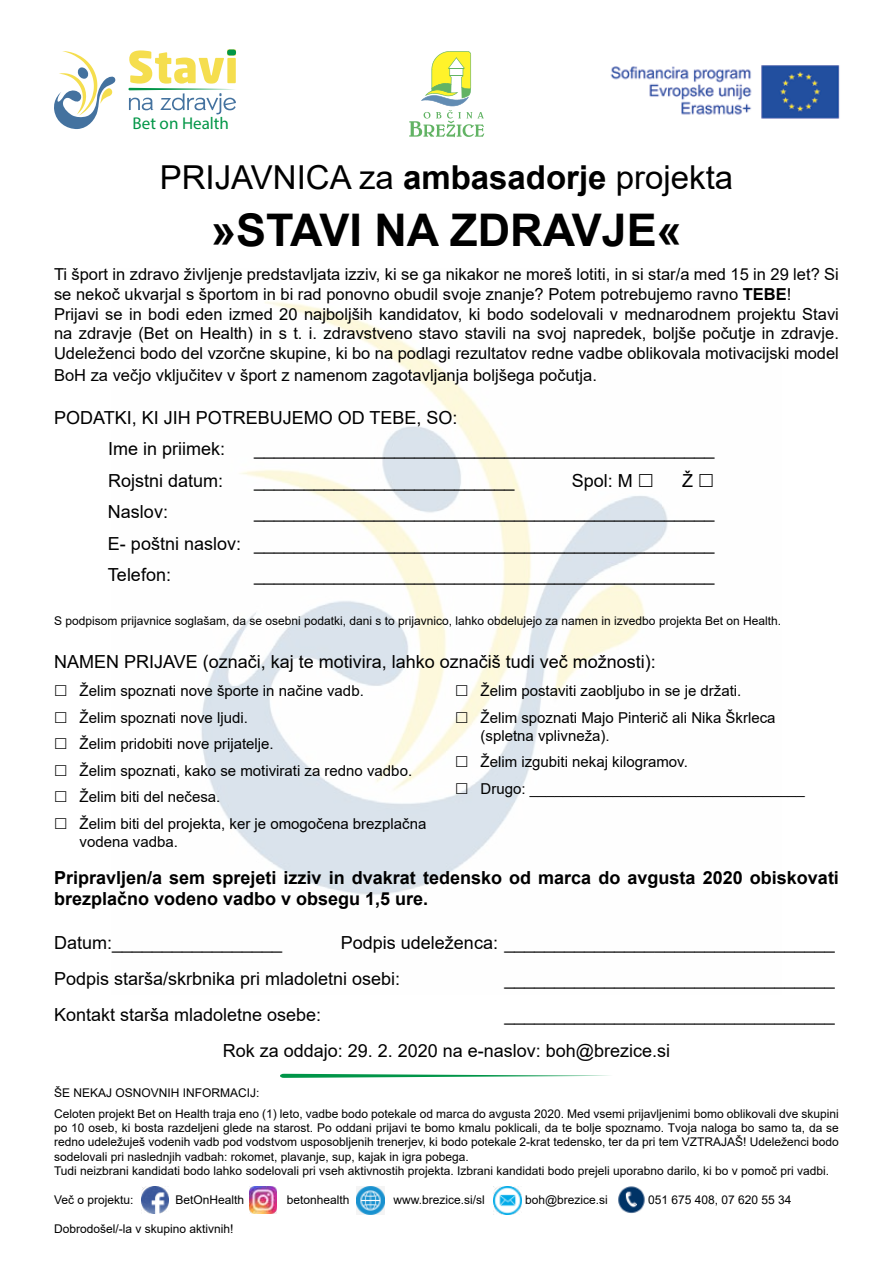
<style>
.page{position:relative;width:893px;height:1263px;background:#fff}
.page>*{position:absolute;margin:0;border:0;box-sizing:border-box;transform-origin:0 0}
.t1{font:700 45px "Arial";color:#000}
.t2{font:33px "Arial";color:#000}
.t3{font:18px/31.5px "Arial";color:#000}
.t4{font:700 18px/21.6px "Arial";color:#000}
.t5{font:17.1px "Phinster";color:#029647}
.t6{font:16.5px/19.8px "Arial";color:#000}
.t7{font:15px/26.5px "Arial";color:#000}
.t8{font:12px/14.4px "Arial";color:#000}
.s1{font-weight:700}
</style>
<div class="page">
<img style="left:201px;top:301px;width:467px;height:594px">
<img style="left:610px;top:65px;width:230px;height:54px">
<svg style="left:409px;top:51px;width:75px;height:86px"></svg>
<svg style="left:128px;top:49px;width:108px;height:65px"></svg>
<svg style="left:54px;top:51px;width:62px;height:78px"></svg>
<div style="left:227px;top:49px;width:9px;height:6px;background:#029647;border-radius:3px"></div>
<img style="left:141px;top:1186px;width:28px;height:28px">
<img style="left:249px;top:1186px;width:28px;height:28px">
<img style="left:618px;top:1186px;width:27px;height:27px">
<img style="left:357px;top:1186px;width:27px;height:28px">
<img style="left:493px;top:1187px;width:28px;height:27px">
<svg style="left:280px;top:1074px;width:330px;height:4px"></svg>
<svg style="left:639px;top:474px;width:13px;height:13px"></svg>
<svg style="left:456px;top:685px;width:11px;height:11px"></svg>
<svg style="left:456px;top:712px;width:11px;height:11px"></svg>
<svg style="left:456px;top:756px;width:11px;height:11px"></svg>
<svg style="left:456px;top:783px;width:11px;height:11px"></svg>
<h3 class="t5" style="left:133px;top:113px;width:98px">Bet on Health</h3>
<h2 class="t2" style="left:160px;top:155px;width:575px">PRIJAVNICA za <span class="s1">ambasadorje</span> projekta</h2>
<h1 class="t1" style="left:211px;top:199px;width:472px">»STAVI NA ZDRAVJE«</h1>
<p class="t6" style="left:54px;top:264px;width:786px">Ti šport in zdravo življenje predstavljata izziv, ki se ga nikakor ne moreš lotiti, in si star/a med 15 in 29 let? Si se nekoč ukvarjal s športom in bi rad ponovno obudil svoje znanje? Potem potrebujemo ravno <span class="s1">TEBE</span>!<br>Prijavi se in bodi eden izmed 20 najboljših kandidatov, ki bodo sodelovali v mednarodnem projektu Stavi na zdravje (Bet on Health) in s t. i. zdravstveno stavo stavili na svoj napredek, boljše počutje in zdravje.<br>Udeleženci bodo del vzorčne skupine, ki bo na podlagi rezultatov redne vadbe oblikovala motivacijski model</p>
<h3 class="t6" style="left:54px;top:365px;width:544px">BoH za večjo vključitev v šport z namenom zagotavljanja boljšega počutja.</h3>
<h3 class="t3" style="left:108px;top:402px;width:351px;text-indent:-54px">PODATKI, KI JIH POTREBUJEMO OD TEBE, SO:<br>Ime in priimek:</h3>
<h3 class="t3" style="left:254px;top:433px;width:462px">______________________________________________</h3>
<h3 class="t3" style="left:108px;top:465px;width:117px">Rojstni datum:</h3>
<h3 class="t3" style="left:254px;top:465px;width:262px">__________________________</h3>
<h3 class="t3" style="left:572px;top:465px;width:63px">Spol: M</h3>
<h3 class="t3" style="left:682px;top:465px;width:12px">Ž</h3>
<h3 class="t3" style="left:108px;top:496px;width:62px">Naslov:</h3>
<h3 class="t3" style="left:108px;top:496px;width:608px;text-align:justify;text-indent:146px">______________________________________________ E- poštni naslov: ______________________________________________ Telefon:</h3>
<h3 class="t3" style="left:254px;top:559px;width:462px">______________________________________________</h3>
<p class="t8" style="left:54px;top:613px;width:729px">S podpisom prijavnice soglašam, da se osebni podatki, dani s to prijavnico, lahko obdelujejo za namen in izvedbo projekta Bet on Health.</p>
<h3 class="t3" style="left:54px;top:646px;width:603px">NAMEN PRIJAVE (označi, kaj te motivira, lahko označiš tudi več možnosti):</h3>
<p class="t7" style="left:80px;top:677px;width:348px">Želim spoznati nove športe in načine vadb.<br>Želim spoznati nove ljudi.<br>Želim pridobiti nove prijatelje.<br>Želim spoznati, kako se motivirati za redno vadbo.<br>Želim biti del nečesa.<br>Želim biti del projekta, ker je omogočena brezplačna</p>
<p class="t7" style="left:80px;top:828px;width:100px">vodena vadba.</p>
<p class="t7" style="left:480px;top:677px;width:297px">Želim postaviti zaobljubo in se je držati.<br>Želim spoznati Majo Pinterič ali Nika Škrleca</p>
<p class="t7" style="left:480px;top:722px;width:326px">(spletna vplivneža).<br>Želim izgubiti nekaj kilogramov.<br>Drugo: _________________________________</p>
<h3 class="t4" style="left:54px;top:867px;width:786px">Pripravljen/a sem sprejeti izziv in dvakrat tedensko od marca do avgusta 2020 obiskovati brezplačno vodeno vadbo v obsegu 1,5 ure.</h3>
<h3 class="t3" style="left:54px;top:926px;width:230px">Datum:_________________</h3>
<h3 class="t3" style="left:54px;top:924px;width:782px;line-height:36px;text-indent:287px">Podpis udeleženca: _________________________________<br>Podpis starša/skrbnika pri mladoletni osebi:</h3>
<h3 class="t3" style="left:504px;top:962px;width:332px">_________________________________</h3>
<h3 class="t3" style="left:54px;top:998px;width:269px">Kontakt starša mladoletne osebe:</h3>
<h3 class="t3" style="left:504px;top:998px;width:332px">_________________________________</h3>
<h3 class="t3" style="left:223px;top:1035px;width:449px">Rok za oddajo: 29. 2. 2020 na e-naslov: boh@brezice.si</h3>
<p class="t8" style="left:54px;top:1083px;width:786px;line-height:20.4px">ŠE NEKAJ OSNOVNIH INFORMACIJ:<br>Celoten projekt Bet on Health traja eno (1) leto, vadbe bodo potekale od marca do avgusta 2020. Med vsemi prijavljenimi bomo oblikovali dve skupini</p>
<p class="t8" style="left:54px;top:1120px;width:786px">po 10 oseb, ki bosta razdeljeni glede na starost. Po oddani prijavi te bomo kmalu poklicali, da te bolje spoznamo. Tvoja naloga bo samo ta, da se redno udeležuješ vodenih vadb pod vodstvom usposobljenih trenerjev, ki bodo potekale 2-krat tedensko, ter da pri tem VZTRAJAŠ! Udeleženci bodo sodelovali pri naslednjih vadbah: rokomet, plavanje, sup, kajak in igra pobega.<br>Tudi neizbrani kandidati bodo lahko sodelovali pri vseh aktivnostih projekta. Izbrani kandidati bodo prejeli uporabno darilo, ki bo v pomoč pri vadbi.</p>
<p class="t8" style="left:54px;top:1192px;width:81px">Več o projektu:</p>
<p class="t8" style="left:176px;top:1192px;width:70px">BetOnHealth</p>
<p class="t8" style="left:287px;top:1192px;width:64px">betonhealth</p>
<p class="t8" style="left:393px;top:1192px;width:93px">www.brezice.si/sl</p>
<p class="t8" style="left:525px;top:1192px;width:84px">boh@brezice.si</p>
<p class="t8" style="left:648px;top:1192px;width:145px">051 675 408, 07 620 55 34</p>
<p class="t8" style="left:54px;top:1221px;width:181px">Dobrodošel/-la v skupino aktivnih!</p>
</div>
